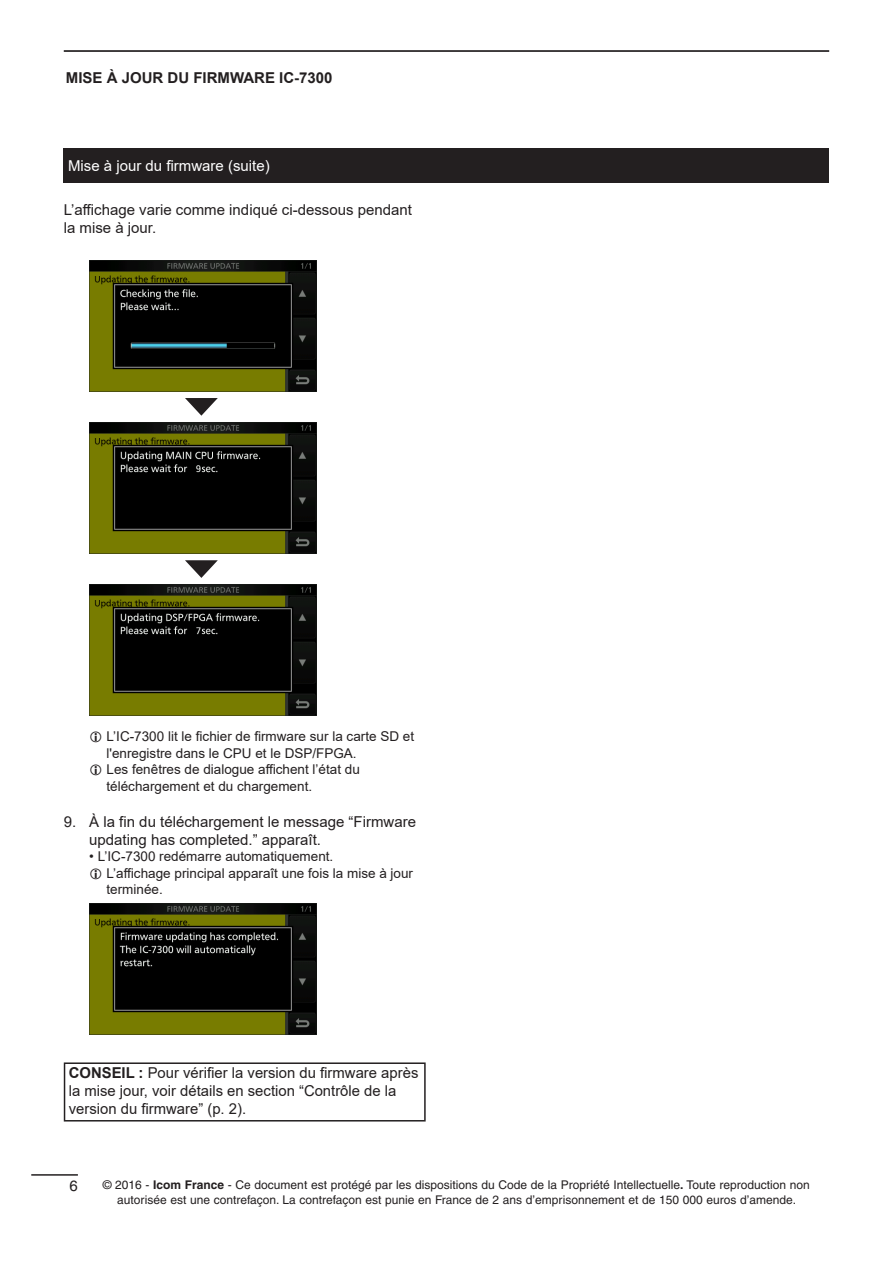
<style>
.page{position:relative;width:893px;height:1263px;background:#fff}
.page>*{position:absolute;margin:0;border:0;box-sizing:border-box;transform-origin:0 0}
.Honbun_10pt__Arial{font:15px/18px "Arial";color:#231f20}
.t1{font:700 15px "Arial";color:#231f20}
.白大タイトルContinue_A4_A5{font:15px "Arial";color:#fff}
.Normal_e{font:15px "Helvetica";color:#231f20}
.t2{font:13.5px/16.5px "Arial";color:#231f20}
.Normal_e-2{font:12px/15px "Helvetica";color:#231f20;text-align:center}
.s1{font-weight:700}
</style>
<div class="page">
<hr style="left:64px;top:50px;width:765px;height:2px;background:#231f20">
<div style="left:64px;top:149px;width:765px;height:34px;background:#231f20"></div>
<img style="left:89px;top:260px;width:228px;height:131px">
<img style="left:89px;top:422px;width:228px;height:131px">
<img style="left:89px;top:584px;width:228px;height:131px">
<img style="left:89px;top:904px;width:228px;height:131px">
<hr style="left:64px;top:1062px;width:362px;height:2px;background:#231f20">
<hr style="left:64px;top:1064px;width:1px;height:56px;background:#231f20">
<hr style="left:424px;top:1064px;width:2px;height:56px;background:#231f20">
<hr style="left:64px;top:1120px;width:362px;height:1px;background:#231f20">
<svg style="left:185px;top:398px;width:33px;height:18px"></svg>
<svg style="left:185px;top:560px;width:33px;height:18px"></svg>
<hr style="left:31px;top:1174px;width:47px;height:2px;background:#231f20">
<p class="t1" style="left:66px;top:67px;width:268px">MISE À JOUR DU FIRMWARE IC-7300</p>
<p class="白大タイトルContinue_A4_A5" style="left:68px;top:156px;width:203px">Mise à jour du firmware (suite)</p>
<p class="Honbun_10pt__Arial" style="left:64px;top:200px;width:350px">L’affichage varie comme indiqué ci-dessous pendant la mise à jour.</p>
<p class="t2" style="left:107px;top:728px;width:309px">L’IC-7300 lit le fichier de firmware sur la carte SD et l'enregistre dans le CPU et le DSP/FPGA.</p>
<p class="t2" style="left:107px;top:761px;width:255px">Les fenêtres de dialogue affichent l’état du téléchargement et du chargement.</p>
<p class="Honbun_10pt__Arial" style="left:89px;top:812px;width:328px;text-indent:-26px">9. À la fin du téléchargement le message “Firmware updating has completed.” apparaît.</p>
<p class="t2" style="left:89px;top:848px;width:246px">• L’IC-7300 redémarre automatiquement.</p>
<p class="t2" style="left:107px;top:865px;width:308px">L’affichage principal apparaît une fois la mise à jour terminée.</p>
<p class="Honbun_10pt__Arial" style="left:69px;top:1064px;width:351px"><span class="s1">CONSEIL :</span> Pour vérifier la version du firmware après la mise jour, voir détails en section “Contrôle de la version du firmware” (p. 2).</p>
<p class="Normal_e" style="left:69px;top:1177px;width:10px">6</p>
<p class="Normal_e-2" style="left:103px;top:1177px;width:708px">© 2016 - <span class="s1">Icom France</span> - Ce document est protégé par les dispositions du Code de la Propriété Intellectuelle<span class="s1">.</span> Toute reproduction non autorisée est une contrefaçon. La contrefaçon est punie en France de 2 ans d’emprisonnement et de 150 000 euros d’amende.</p>
</div>
